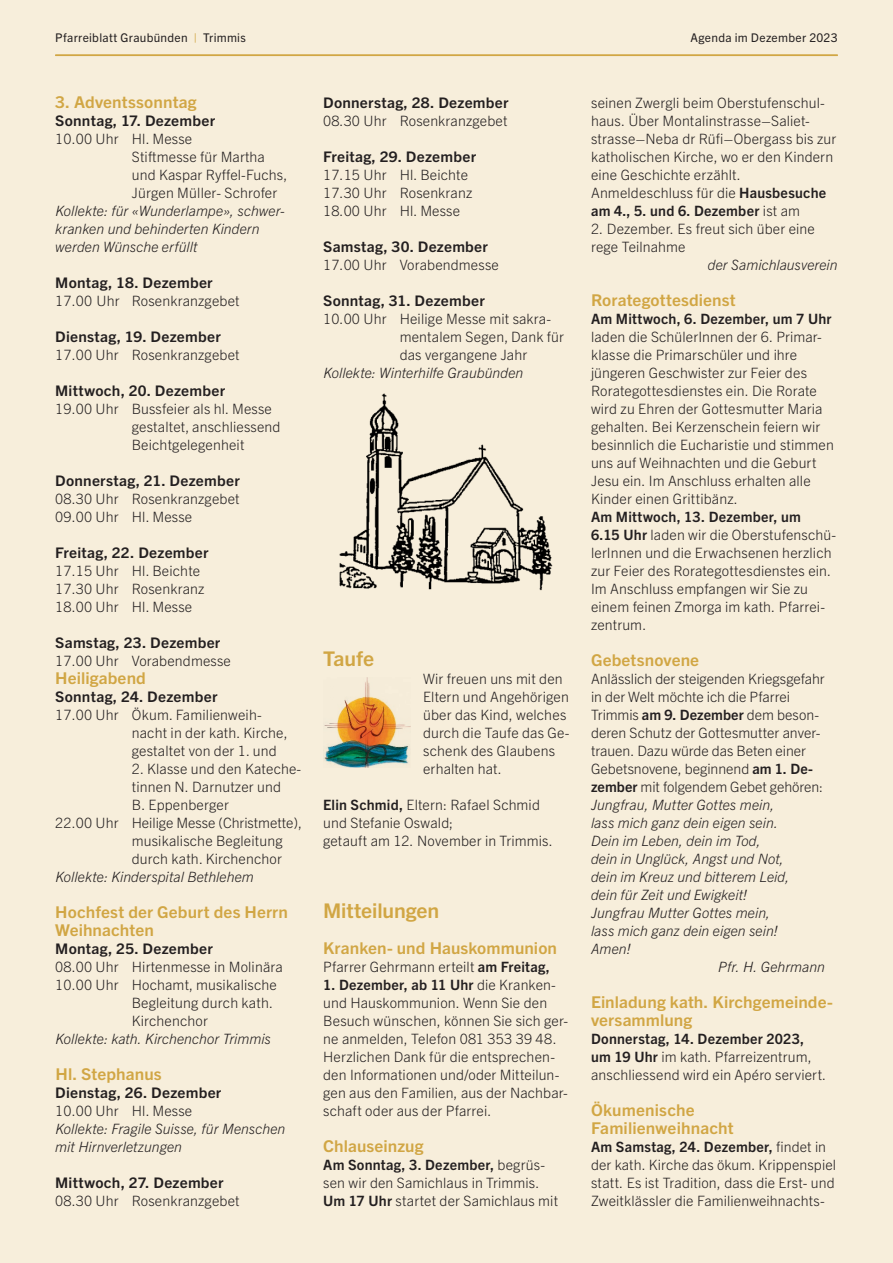
<style>
.page{position:relative;width:893px;height:1263px;background:#f7eedb}
.page>*{position:absolute;margin:0;border:0;box-sizing:border-box;transform-origin:0 0}
.t1{font:700 20.25px "Trade Gothic Next LT Pro";letter-spacing:-.005em;color:#d1a644;scale:1.05 1}
.t2{font:700 16.35px/18px "Trade Gothic Next LT Pro";letter-spacing:.005em;color:#d1a644;scale:1.05 1}
.t3{font:700 14.7px "Trade Gothic Next LT Pro";letter-spacing:.02em;color:#231f20;scale:1.05 1}
.t4{font:300 14.25px/18px "Trade Gothic Next LT Pro";letter-spacing:.01em;color:#231f20}
.t5{font:italic 300 14.25px/18px "Trade Gothic Next LT Pro";color:#231f20}
.t6{font:700 14.25px "Trade Gothic Next LT Pro";letter-spacing:.015em;color:#231f20}
.t7{font:12px "Trade Gothic Next LT Pro";letter-spacing:.025em;color:#231f20}
.s1{color:#d1a644}
.s2{font-weight:700}
</style>
<div class="page">
<img style="left:339px;top:393px;width:214px;height:198px">
<img style="left:324px;top:677px;width:86px;height:91px">
<hr style="left:55px;top:55px;width:783px;height:1px;background:#d1a644">
<p class="t7" style="left:55px;top:30px;width:192px">Pfarreiblatt Graubünden <span class="s1">|</span> Trimmis</p>
<p class="t7" style="left:690px;top:30px;width:149px">Agenda im Dezember 2023</p>
<p class="t2" style="left:55px;top:92px;width:136px">3. Adventssonntag</p>
<p class="t3" style="left:55px;top:110px;width:154px">Sonntag, 17. Dezember</p>
<p class="t4" style="left:132px;top:129px;width:157px;text-indent:-77px">10.00 Uhr Hl. Messe<br>Stiftmesse für Martha und Kaspar Ryffel-Fuchs,<br>Jürgen Müller- Schrofer</p>
<p class="t5" style="left:55px;top:201px;width:231px">Kollekte: für «Wunderlampe», schwer&shy;kranken und behinderten Kindern werden Wünsche erfüllt</p>
<p class="t3" style="left:55px;top:272px;width:151px">Montag, 18. Dezember</p>
<p class="t4" style="left:55px;top:291px;width:186px">17.00 Uhr Rosenkranzgebet</p>
<p class="t3" style="left:55px;top:326px;width:159px">Dienstag, 19. Dezember</p>
<p class="t4" style="left:55px;top:345px;width:186px">17.00 Uhr Rosenkranzgebet</p>
<p class="t3" style="left:55px;top:380px;width:163px">Mittwoch, 20. Dezember</p>
<p class="t4" style="left:132px;top:399px;width:150px;text-indent:-77px">19.00 Uhr Bussfeier als hl. Messe gestaltet, anschliessend<br>Beichtgelegenheit</p>
<p class="t3" style="left:55px;top:470px;width:177px">Donnerstag, 21. Dezember</p>
<p class="t4" style="left:55px;top:489px;width:186px">08.30 Uhr Rosenkranzgebet<br>09.00 Uhr Hl. Messe</p>
<p class="t3" style="left:55px;top:542px;width:147px">Freitag, 22. Dezember</p>
<p class="t4" style="left:55px;top:561px;width:151px">17.15 Uhr Hl. Beichte<br>17.30 Uhr Rosenkranz<br>18.00 Uhr Hl. Messe</p>
<p class="t3" style="left:55px;top:632px;width:159px">Samstag, 23. Dezember</p>
<p class="t4" style="left:55px;top:651px;width:177px">17.00 Uhr Vorabendmesse</p>
<p class="t2" style="left:55px;top:668px;width:88px">Heiligabend</p>
<p class="t3" style="left:55px;top:686px;width:156px">Sonntag, 24. Dezember</p>
<p class="t4" style="left:132px;top:705px;width:157px;text-indent:-77px">17.00 Uhr Ökum. Familienweih&shy;nacht in der kath. Kirche, gestaltet von der 1. und</p>
<p class="t4" style="left:132px;top:759px;width:171px">2. Klasse und den Kateche-</p>
<p class="t4" style="left:132px;top:777px;width:151px">tinnen N. Darnutzer und</p>
<p class="t4" style="left:132px;top:795px;width:99px">B. Eppenberger</p>
<p class="t4" style="left:55px;top:813px;width:248px">22.00 Uhr Heilige Messe (Christmette),</p>
<p class="t4" style="left:132px;top:831px;width:152px">musikalische Begleitung</p>
<p class="t4" style="left:132px;top:849px;width:152px">durch kath. Kirchenchor</p>
<p class="t5" style="left:56px;top:867px;width:200px">Kollekte: Kinderspital Bethlehem</p>
<p class="t2" style="left:55px;top:902px;width:223px">Hochfest der Geburt des Herrn<br>Weihnachten</p>
<p class="t3" style="left:55px;top:938px;width:151px">Montag, 25. Dezember</p>
<p class="t4" style="left:55px;top:957px;width:229px">08.00 Uhr Hirtenmesse in Molinära</p>
<p class="t4" style="left:55px;top:975px;width:223px">10.00 Uhr Hochamt, musikalische</p>
<p class="t4" style="left:132px;top:993px;width:143px">Begleitung durch kath.</p>
<p class="t4" style="left:132px;top:1011px;width:78px">Kirchenchor</p>
<p class="t5" style="left:56px;top:1029px;width:217px">Kollekte: kath. Kirchenchor Trimmis</p>
<p class="t2" style="left:56px;top:1064px;width:103px">Hl. Stephanus</p>
<p class="t3" style="left:55px;top:1082px;width:160px">Dienstag, 26. Dezember</p>
<p class="t4" style="left:55px;top:1101px;width:138px">10.00 Uhr Hl. Messe</p>
<p class="t5" style="left:55px;top:1119px;width:232px">Kollekte: Fragile Suisse, für Menschen mit Hirnverletzungen</p>
<p class="t3" style="left:55px;top:1172px;width:162px">Mittwoch, 27. Dezember</p>
<p class="t4" style="left:55px;top:1191px;width:186px">08.30 Uhr Rosenkranzgebet</p>
<p class="t3" style="left:323px;top:92px;width:178px">Donnerstag, 28. Dezember</p>
<p class="t4" style="left:323px;top:111px;width:186px">08.30 Uhr Rosenkranzgebet</p>
<p class="t3" style="left:323px;top:146px;width:147px">Freitag, 29. Dezember</p>
<p class="t4" style="left:323px;top:165px;width:151px">17.15 Uhr Hl. Beichte<br>17.30 Uhr Rosenkranz<br>18.00 Uhr Hl. Messe</p>
<p class="t3" style="left:323px;top:236px;width:158px">Samstag, 30. Dezember</p>
<p class="t4" style="left:323px;top:255px;width:177px">17.00 Uhr Vorabendmesse</p>
<p class="t3" style="left:323px;top:290px;width:155px">Sonntag, 31. Dezember</p>
<p class="t4" style="left:400px;top:309px;width:166px;text-indent:-77px">10.00 Uhr Heilige Messe mit sakra&shy;mentalem Segen, Dank für das vergangene Jahr</p>
<p class="t5" style="left:323px;top:363px;width:201px">Kollekte: Winterhilfe Graubünden</p>
<h1 class="t1" style="left:323px;top:645px;width:50px">Taufe</h1>
<p class="t4" style="left:423px;top:669px;width:148px">Wir freuen uns mit den<br>Eltern und Angehörigen über das Kind, welches durch die Taufe das Ge&shy;schenk des Glaubens erhalten hat.</p>
<p class="t4" style="left:323px;top:795px;width:231px"><span class="s2">Elin Schmid,</span> Eltern: Rafael Schmid und Stefanie Oswald;<br>getauft am 12. November in Trimmis.</p>
<h1 class="t1" style="left:323px;top:897px;width:112px">Mitteilungen</h1>
<p class="t2" style="left:323px;top:938px;width:224px">Kranken- und Hauskommunion</p>
<p class="t4" style="left:323px;top:957px;width:228px">Pfarrer Gehrmann erteilt <span class="s2">am Freitag,</span></p>
<p class="t4" style="left:323px;top:975px;width:246px"><span class="s2">1. Dezember, ab 11 Uhr</span> die Kranken&shy;und Hauskommunion. Wenn Sie den Besuch wünschen, können Sie sich ger&shy;ne anmelden, Telefon 081 353 39 48.<br>Herzlichen Dank für die entsprechen&shy;den Informationen und/oder Mitteilun&shy;gen aus den Familien, aus der Nachbar&shy;schaft oder aus der Pfarrei.</p>
<p class="t2" style="left:323px;top:1136px;width:97px">Chlauseinzug</p>
<p class="t4" style="left:323px;top:1155px;width:236px"><span class="s2">Am Sonntag, 3. Dezember,</span> begrüs&shy;sen wir den Samichlaus in Trimmis.<br><span class="s2">Um 17 Uhr</span> startet der Samichlaus mit</p>
<p class="t4" style="left:591px;top:93px;width:247px">seinen Zwergli beim Oberstufenschul&shy;haus. Über Montalinstrasse–Saliet&shy;strasse–Neba dr Rüfi–Obergass bis zur katholischen Kirche, wo er den Kindern eine Geschichte erzählt.<br>Anmeldeschluss für die <span class="s2">Hausbesuche am 4., 5. und 6. Dezember</span> ist am</p>
<p class="t4" style="left:591px;top:219px;width:225px">2. Dezember. Es freut sich über eine rege Teilnahme</p>
<p class="t5" style="left:708px;top:255px;width:131px">der Samichlausverein</p>
<p class="t2" style="left:591px;top:290px;width:139px">Rorategottesdienst</p>
<p class="t6" style="left:591px;top:309px;width:242px">Am Mittwoch, 6. Dezember, um 7 Uhr</p>
<p class="t4" style="left:591px;top:327px;width:244px">laden die SchülerInnen der 6. Primar&shy;klasse die Primarschüler und ihre jüngeren Geschwister zur Feier des Rorategottesdienstes ein. Die Rorate wird zu Ehren der Gottesmutter Maria gehalten. Bei Kerzenschein feiern wir besinnlich die Eucharistie und stimmen uns auf Weihnachten und die Geburt Jesu ein. Im Anschluss erhalten alle Kinder einen Grittibänz.</p>
<p class="t4" style="left:591px;top:507px;width:247px"><span class="s2">Am Mittwoch, 13. Dezember, um<br>6.15 Uhr</span> laden wir die Oberstufenschü&shy;lerInnen und die Erwachsenen herzlich zur Feier des Rorategottesdienstes ein.<br>Im Anschluss empfangen wir Sie zu einem feinen Zmorga im kath. Pfarrei&shy;zentrum.</p>
<p class="t2" style="left:591px;top:650px;width:104px">Gebetsnovene</p>
<p class="t4" style="left:591px;top:669px;width:235px">Anlässlich der steigenden Kriegsgefahr</p>
<p class="t4" style="left:591px;top:687px;width:200px">in der Welt möchte ich die Pfarrei</p>
<p class="t4" style="left:591px;top:705px;width:228px">Trimmis <span class="s2">am 9. Dezember</span> dem beson-</p>
<p class="t4" style="left:591px;top:723px;width:231px">deren Schutz der Gottesmutter anver-</p>
<p class="t4" style="left:591px;top:741px;width:216px">trauen. Dazu würde das Beten einer</p>
<p class="t4" style="left:591px;top:759px;width:223px">Gebetsnovene, beginnend <span class="s2">am 1. De-</span></p>
<p class="t4" style="left:591px;top:777px;width:234px"><span class="s2">zember</span> mit folgendem Gebet gehören:</p>
<p class="t5" style="left:591px;top:795px;width:185px">Jungfrau, Mutter Gottes mein,</p>
<p class="t5" style="left:591px;top:813px;width:188px">lass mich ganz dein eigen sein.</p>
<p class="t5" style="left:591px;top:831px;width:171px">Dein im Leben, dein im Tod,</p>
<p class="t5" style="left:591px;top:849px;width:194px">dein in Unglück, Angst und Not,</p>
<p class="t5" style="left:591px;top:867px;width:200px">dein im Kreuz und bitterem Leid,</p>
<p class="t5" style="left:591px;top:885px;width:158px">dein für Zeit und Ewigkeit!</p>
<p class="t5" style="left:591px;top:903px;width:181px">Jungfrau Mutter Gottes mein,</p>
<p class="t5" style="left:591px;top:921px;width:188px">lass mich ganz dein eigen sein!</p>
<p class="t5" style="left:591px;top:939px;width:41px">Amen!</p>
<p class="t5" style="left:718px;top:957px;width:108px">Pfr. H. Gehrmann</p>
<p class="t2" style="left:591px;top:992px;width:232px">Einladung kath. Kirchgemeinde&shy;versammlung</p>
<p class="t4" style="left:591px;top:1029px;width:237px"><span class="s2">Donnerstag, 14. Dezember 2023, um 19 Uhr</span> im kath. Pfarreizentrum, anschliessend wird ein Apéro serviert.</p>
<p class="t2" style="left:591px;top:1100px;width:137px">Ökumenische<br>Familienweihnacht</p>
<p class="t4" style="left:591px;top:1137px;width:247px"><span class="s2">Am Samstag, 24. Dezember,</span> findet in der kath. Kirche das ökum. Krippenspiel statt. Es ist Tradition, dass die Erst- und Zweitklässler die Familienweihnachts-</p>
</div>
